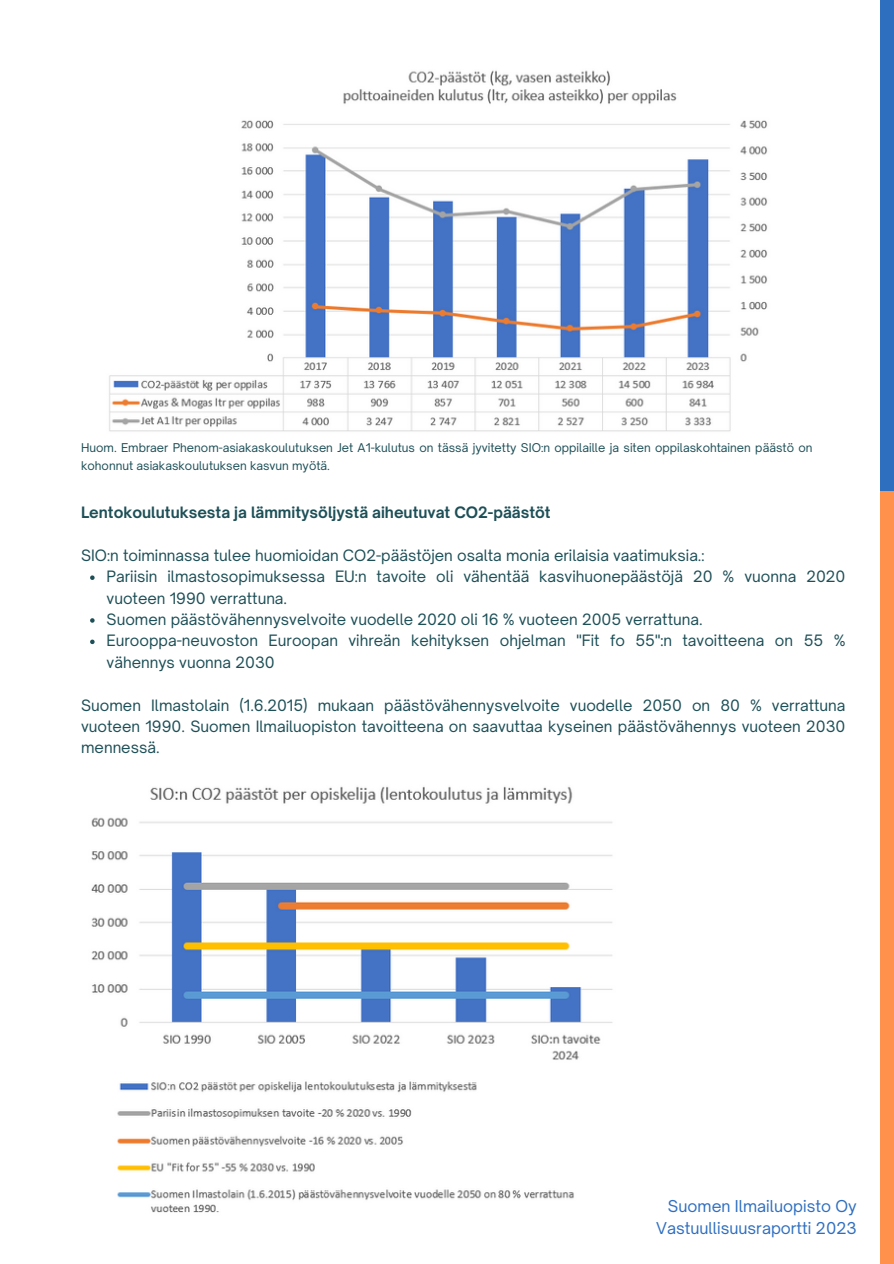
<style>
.page{position:relative;width:894px;height:1264px;background:#fff}
.page>*{position:absolute;margin:0;border:0;box-sizing:border-box;transform-origin:0 0}
.t1{font:15.6px/21.3px "Open Sauce One";color:#2f6fc0;text-align:right}
.t2{font:15px/21.3px "Open Sauce One";color:#1d4f57}
.t3{font:700 15px "Open Sauce One";color:#1d4f57}
.t4{font:11.55px/18.3px "Open Sauce One";color:#1d4f57}
</style>
<div class="page">
<div style="left:880px;top:0;width:13px;height:491px;background:#2f6fc0"></div>
<div style="left:880px;top:491px;width:13px;height:772px;background:#ff914d"></div>
<img style="left:109px;top:70px;width:658px;height:362px">
<svg style="left:90px;top:575px;width:5px;height:5px"></svg>
<svg style="left:90px;top:618px;width:5px;height:4px"></svg>
<svg style="left:90px;top:639px;width:5px;height:5px"></svg>
<img style="left:91px;top:786px;width:522px;height:427px">
<h1 class="t4" style="left:81px;top:438px;width:732px">Huom. Embraer Phenom-asiakaskoulutuksen Jet A1-kulutus on tässä jyvitetty SIO:n oppilaille ja siten oppilaskohtainen päästö on kohonnut asiakaskoulutuksen kasvun myötä.</h1>
<h2 class="t3" style="left:81px;top:503px;width:471px">Lentokoulutuksesta ja lämmitysöljystä aiheutuvat CO2-päästöt</h2>
<p class="t2" style="left:81px;top:544px;width:624px">SIO:n toiminnassa tulee huomioidan CO2-päästöjen osalta monia erilaisia vaatimuksia.:</p>
<p class="t2" style="left:107px;top:566px;width:740px">Pariisin ilmastosopimuksessa EU:n tavoite oli vähentää kasvihuonepäästöjä 20 % vuonna 2020 vuoteen 1990 verrattuna.</p>
<p class="t2" style="left:107px;top:608px;width:597px">Suomen päästövähennysvelvoite vuodelle 2020 oli 16 % vuoteen 2005 verrattuna.</p>
<h2 class="t2" style="left:107px;top:630px;width:740px">Eurooppa-neuvoston Euroopan vihreän kehityksen ohjelman "Fit fo 55":n tavoitteena on 55 % vähennys vuonna 2030</h2>
<p class="t2" style="left:81px;top:694px;width:765px;text-align:justify">Suomen Ilmastolain (1.6.2015) mukaan päästövähennysvelvoite vuodelle 2050 on 80 % verrattuna vuoteen 1990. Suomen Ilmailuopiston tavoitteena on saavuttaa kyseinen päästövähennys vuoteen 2030 mennessä.</p>
<p class="t1" style="left:656px;top:1195px;width:202px">Suomen Ilmailuopisto Oy<br>Vastuullisuusraportti 2023</p>
</div>
